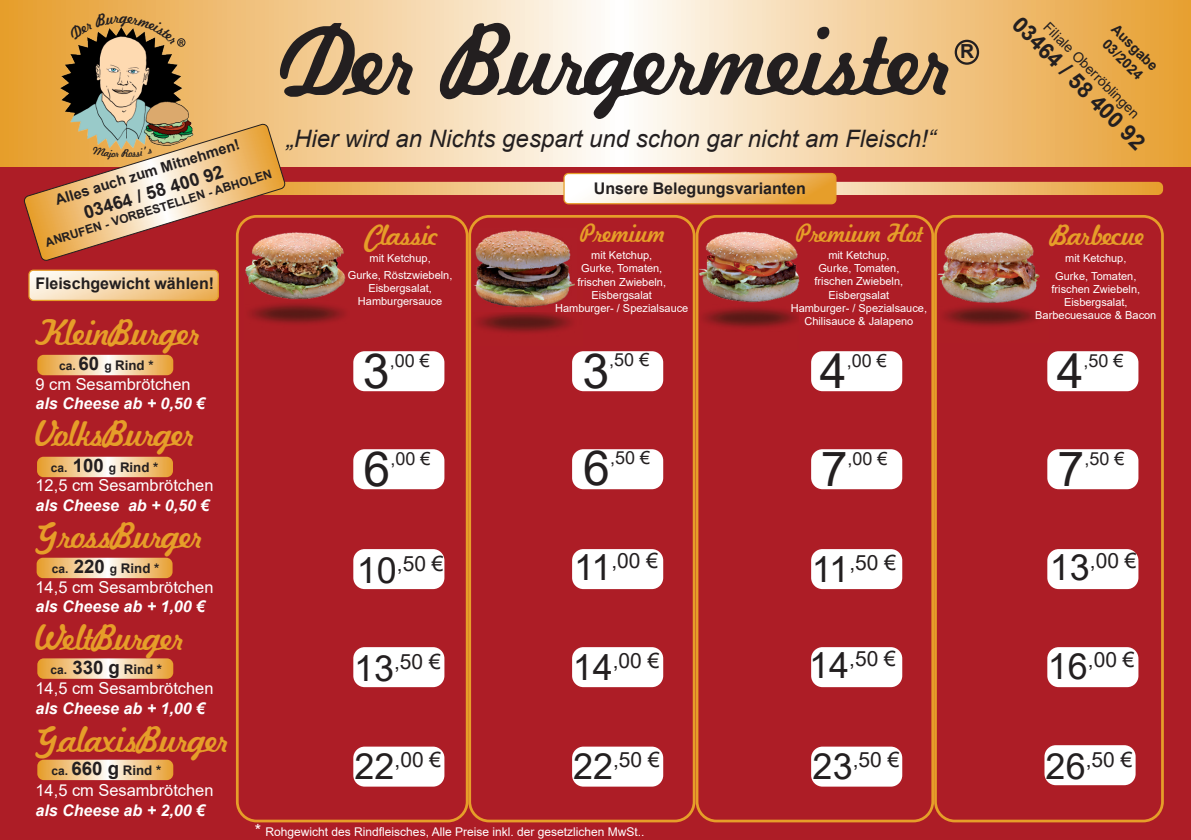
<style>
.page{position:relative;width:1191px;height:840px;background:#fff}
.page>*{position:absolute;margin:0;border:0;box-sizing:border-box;transform-origin:0 0}
.t1{font:72px "Kavaler Kursive";color:#231f20}
.t2{font:48.2px "Arial";color:#231f20}
.t3{font:26px "Kavaler Kursive";color:#e69e29}
.t4{font:italic 24px "Arial";color:#231f20}
.t5{font:700 22px "Arial";color:#231f20}
.t6{font:21px "Arial";color:#231f20}
.t7{font:20.6px "Kavaler Kursive";color:#e69e29}
.t8{font:700 19.4px "Arial";color:#231f20}
.t9{font:18.6px "Kavaler Kursive";color:#e69e29}
.t10{font:18px "Arial";color:#231f20}
.t11{font:700 18px "Arial";color:#231f20}
.t12{font:16.4px "Arial";color:#fff}
.t13{font:italic 700 16px "Arial";color:#fff}
.t14{font:700 16px "Arial";color:#231f20}
.t15{font:700 14.6px "Arial";color:#231f20}
.t16{font:14px "Arial";color:#231f20}
.t17{font:700 14px/16.8px "Arial";color:#231f20;text-align:center}
.t18{font:700 13.4px "Arial";color:#231f20}
.t19{font:12px "Arial";color:#fff}
.t20{font:700 12px "Arial";color:#231f20}
.t21{font:11px/13.2px "Arial";color:#fff;text-align:center}
.t22{font:700 6.4px "Arial";color:#231f20}
.s1{font-size:12px}
.s2{font-size:18.6px}
.s3{font-size:36px}
.s4{font-size:16.4px}
</style>
<div class="page">
<div style="left:0;top:0;width:1191px;height:839px;background:#ad1d26"></div>
<div style="left:236px;top:215px;width:232px;height:606px;border:3px solid #e69e29;border-radius:19px"></div>
<svg style="left:0;top:0;width:1191px;height:167px;background:#f3cd96"></svg>
<svg style="left:30px;top:271px;width:187px;height:28px;background:#f5d7ab"></svg>
<div style="left:28px;top:269px;width:191px;height:32px;border:1px solid #e69e29;border-radius:4px"></div>
<img style="left:699px;top:261px;width:101px;height:47px">
<img style="left:237px;top:261px;width:109px;height:42px">
<img style="left:938px;top:261px;width:102px;height:49px">
<div style="left:695px;top:215px;width:239px;height:606px;border:3px solid #e69e29;border-radius:19px"></div>
<div style="left:934px;top:215px;width:229px;height:606px;border:3px solid #e69e29;border-radius:19px"></div>
<div style="left:811px;top:351px;width:91px;height:40px;background:#fff;border-radius:11px"></div>
<div style="left:811px;top:449px;width:91px;height:40px;background:#fff;border-radius:11px"></div>
<div style="left:811px;top:548px;width:91px;height:40px;background:#fff;border-radius:11px"></div>
<div style="left:811px;top:646px;width:91px;height:40px;background:#fff;border-radius:11px"></div>
<div style="left:811px;top:746px;width:91px;height:40px;background:#fff;border-radius:11px"></div>
<div style="left:1047px;top:351px;width:91px;height:40px;background:#fff;border-radius:11px"></div>
<div style="left:1047px;top:449px;width:91px;height:40px;background:#fff;border-radius:11px"></div>
<div style="left:1047px;top:548px;width:91px;height:40px;background:#fff;border-radius:11px"></div>
<div style="left:1047px;top:646px;width:91px;height:40px;background:#fff;border-radius:11px"></div>
<div style="left:353px;top:351px;width:91px;height:40px;background:#fff;border-radius:11px"></div>
<div style="left:353px;top:449px;width:91px;height:40px;background:#fff;border-radius:11px"></div>
<div style="left:353px;top:548px;width:91px;height:40px;background:#fff;border-radius:11px"></div>
<div style="left:353px;top:646px;width:91px;height:40px;background:#fff;border-radius:11px"></div>
<div style="left:353px;top:746px;width:91px;height:40px;background:#fff;border-radius:11px"></div>
<div style="left:572px;top:351px;width:91px;height:40px;background:#fff;border-radius:11px"></div>
<div style="left:572px;top:449px;width:91px;height:40px;background:#fff;border-radius:11px"></div>
<div style="left:572px;top:548px;width:91px;height:40px;background:#fff;border-radius:11px"></div>
<div style="left:572px;top:646px;width:91px;height:40px;background:#fff;border-radius:11px"></div>
<div style="left:572px;top:746px;width:91px;height:40px;background:#fff;border-radius:11px"></div>
<div style="left:1044px;top:744px;width:91px;height:40px;background:#fff;border-radius:11px"></div>
<svg style="left:37px;top:354px;width:136px;height:21px;background:#eec28b"></svg>
<svg style="left:37px;top:456px;width:136px;height:21px;background:#efc38c"></svg>
<svg style="left:37px;top:658px;width:136px;height:20px;background:#f0c68e"></svg>
<svg style="left:37px;top:759px;width:136px;height:20px;background:#efc38c"></svg>
<svg style="left:37px;top:557px;width:136px;height:21px;background:#efc38c"></svg>
<img style="left:59px;top:25px;width:136px;height:99px">
<div style="left:177px;top:38px;width:8px;height:9px;border:1px solid #231f20;border-radius:50%"></div>
<img style="left:474px;top:261px;width:101px;height:47px">
<div style="left:468px;top:215px;width:227px;height:606px;border:3px solid #e69e29;border-radius:19px"></div>
<div style="left:954px;top:40px;width:25px;height:25px;border:2px solid #231f20;border-radius:50%"></div>
<svg style="left:24px;top:124px;width:1139px;height:137px"></svg>
<svg style="left:68px;top:13px;width:108px;height:31px;background:#cd994d"></svg>
<p class="t22" style="left:179px;top:38px;width:6px">R</p>
<h3 class="t15" style="left:53px;top:190px;width:194px;rotate:-17deg">Alles auch zum Mitnehmen!</h3>
<h3 class="t11" style="left:80px;top:201px;width:147px;rotate:-17deg">03464 / 58 400 92</h3>
<p class="t20" style="left:43px;top:234px;width:238px;rotate:-17deg">ANRUFEN - VORBESTELLEN - ABHOLEN</p>
<h3 class="t14" style="left:35px;top:272px;width:180px">Fleischgewicht wählen!</h3>
<h3 class="t3" style="left:36px;top:316px;width:164px">KleinBurger</h3>
<h3 class="t12" style="left:36px;top:372px;width:157px">9 cm Sesambrötchen</h3>
<h3 class="t13" style="left:36px;top:392px;width:171px">als Cheese ab + 0,50 €</h3>
<h3 class="t3" style="left:36px;top:417px;width:158px">VolksBurger</h3>
<h3 class="t12" style="left:36px;top:473px;width:179px">12,5 cm Sesambrötchen</h3>
<h3 class="t13" style="left:36px;top:494px;width:175px">als Cheese ab + 0,50 €</h3>
<h3 class="t3" style="left:36px;top:519px;width:166px">GrossBurger</h3>
<h3 class="t12" style="left:36px;top:575px;width:179px">14,5 cm Sesambrötchen</h3>
<h3 class="t13" style="left:36px;top:595px;width:171px">als Cheese ab + 1,00 €</h3>
<h3 class="t3" style="left:36px;top:621px;width:147px">WeltBurger</h3>
<h3 class="t12" style="left:36px;top:677px;width:179px">14,5 cm Sesambrötchen</h3>
<h3 class="t13" style="left:36px;top:697px;width:171px">als Cheese ab + 1,00 €</h3>
<h3 class="t3" style="left:36px;top:722px;width:192px">GalaxisBurger</h3>
<h3 class="t12" style="left:36px;top:778px;width:179px">14,5 cm Sesambrötchen</h3>
<h3 class="t13" style="left:36px;top:799px;width:171px">als Cheese ab + 2,00 €</h3>
<p class="t18" style="left:59px;top:356px;width:96px"><span class="s1">ca.</span> <span class="s2">60</span> <span class="s1">g</span> Rind *</p>
<p class="t18" style="left:51px;top:458px;width:109px"><span class="s1">ca.</span> <span class="s2">100</span> <span class="s1">g</span> Rind *</p>
<p class="t18" style="left:52px;top:558px;width:109px"><span class="s1">ca.</span> <span class="s2">220</span> <span class="s1">g</span> Rind *</p>
<p class="t18" style="left:51px;top:659px;width:113px"><span class="s1">ca.</span> <span class="s2">330 g</span> Rind *</p>
<p class="t18" style="left:51px;top:760px;width:111px"><span class="s1">ca.</span> <span class="s2">660 g</span> Rind *</p>
<h1 class="t1" style="left:280px;top:16px;width:667px">Der Burgermeister</h1>
<h3 class="t4" style="left:286px;top:122px;width:651px">„Hier wird an Nichts gespart und schon gar nicht am Fleisch!“</h3>
<h3 class="t7" style="left:364px;top:222px;width:73px">Classic</h3>
<p class="t21" style="left:348px;top:249px;width:106px;line-height:17.2px">mit Ketchup,<br>Gurke, Röstzwiebeln,</p>
<p class="t21" style="left:358px;top:281px;width:86px">Eisbergsalat,<br>Hamburgersauce</p>
<h2 class="t2" style="left:363px;top:338px;width:28px">3</h2>
<h3 class="t10" style="left:390px;top:348px;width:42px">,00 €</h3>
<h3 class="t14" style="left:594px;top:177px;width:213px">Unsere Belegungsvarianten</h3>
<h3 class="t9" style="left:580px;top:221px;width:85px">Premium</h3>
<p class="t21" style="left:555px;top:248px;width:135px">mit Ketchup,<br>Gurke, Tomaten,<br>frischen Zwiebeln,<br>Eisbergsalat<br>Hamburger- / Spezialsauce</p>
<h2 class="t2" style="left:582px;top:337px;width:28px">3</h2>
<h3 class="t10" style="left:609px;top:347px;width:42px">,50 €</h3>
<h3 class="t9" style="left:796px;top:221px;width:127px">Premium Hot</h3>
<p class="t21" style="left:790px;top:248px;width:138px">mit Ketchup,<br>Gurke, Tomaten,<br>frischen Zwiebeln,<br>Eisbergsalat<br>Hamburger- / Spezialsauce,<br>Chilisauce &amp; Jalapeno</p>
<h2 class="t2" style="left:820px;top:338px;width:28px">4</h2>
<h3 class="t10" style="left:846px;top:348px;width:42px">,00 €</h3>
<h3 class="t8" style="left:960px;top:38px;width:15px">R</h3>
<h2 class="t2" style="left:363px;top:436px;width:28px">6</h2>
<h3 class="t10" style="left:390px;top:445px;width:42px">,00 €</h3>
<h2 class="t2" style="left:583px;top:435px;width:28px">6</h2>
<h3 class="t10" style="left:610px;top:445px;width:42px">,50 €</h3>
<h2 class="t2" style="left:820px;top:435px;width:28px">7</h2>
<h3 class="t10" style="left:847px;top:445px;width:42px">,00 €</h3>
<h3 class="t6" style="left:357px;top:549px;width:88px"><span class="s3">10</span>,50 €</h3>
<h3 class="t6" style="left:574px;top:546px;width:86px"><span class="s3">11</span>,00 €</h3>
<h3 class="t6" style="left:812px;top:548px;width:86px"><span class="s3">11</span>,50 €</h3>
<h3 class="t5" style="left:1027px;top:9px;width:179px;rotate:45deg">03464 / 58 400 92</h3>
<p class="t16" style="left:1052px;top:18px;width:131px;rotate:45deg">Filiale Oberröblingen</p>
<p class="t17" style="left:1119px;top:21px;width:61px;rotate:45deg">Ausgabe<br>03/2024</p>
<h3 class="t7" style="left:1049px;top:222px;width:95px">Barbecue</h3>
<p class="t21" style="left:1055px;top:250px;width:83px;line-height:17.2px">mit Ketchup,<br>Gurke, Tomaten,</p>
<p class="t21" style="left:1035px;top:282px;width:123px">frischen Zwiebeln,<br>Eisbergsalat,<br>Barbecuesauce &amp; Bacon</p>
<h2 class="t2" style="left:1056px;top:338px;width:28px">4</h2>
<h3 class="t10" style="left:1083px;top:348px;width:42px">,50 €</h3>
<h2 class="t2" style="left:1057px;top:436px;width:28px">7</h2>
<h3 class="t10" style="left:1084px;top:445px;width:42px">,50 €</h3>
<h3 class="t6" style="left:1050px;top:545px;width:88px"><span class="s3">13</span>,00 €</h3>
<h3 class="t6" style="left:354px;top:646px;width:88px"><span class="s3">13</span>,50 €</h3>
<h3 class="t6" style="left:354px;top:745px;width:88px"><span class="s3">22</span>,00 €</h3>
<h3 class="t6" style="left:573px;top:646px;width:88px"><span class="s3">14</span>,00 €</h3>
<h3 class="t6" style="left:573px;top:745px;width:88px"><span class="s3">22</span>,50 €</h3>
<h3 class="t6" style="left:809px;top:644px;width:88px"><span class="s3">14</span>,50 €</h3>
<h3 class="t6" style="left:1047px;top:645px;width:88px"><span class="s3">16</span>,00 €</h3>
<h3 class="t6" style="left:812px;top:745px;width:88px"><span class="s3">23</span>,50 €</h3>
<h3 class="t6" style="left:1045px;top:744px;width:88px"><span class="s3">26</span>,50 €</h3>
<p class="t19" style="left:255px;top:822px;width:391px"><span class="s4">*</span> Rohgewicht des Rindfleisches, Alle Preise inkl. der gesetzlichen MwSt..</p>
</div>
